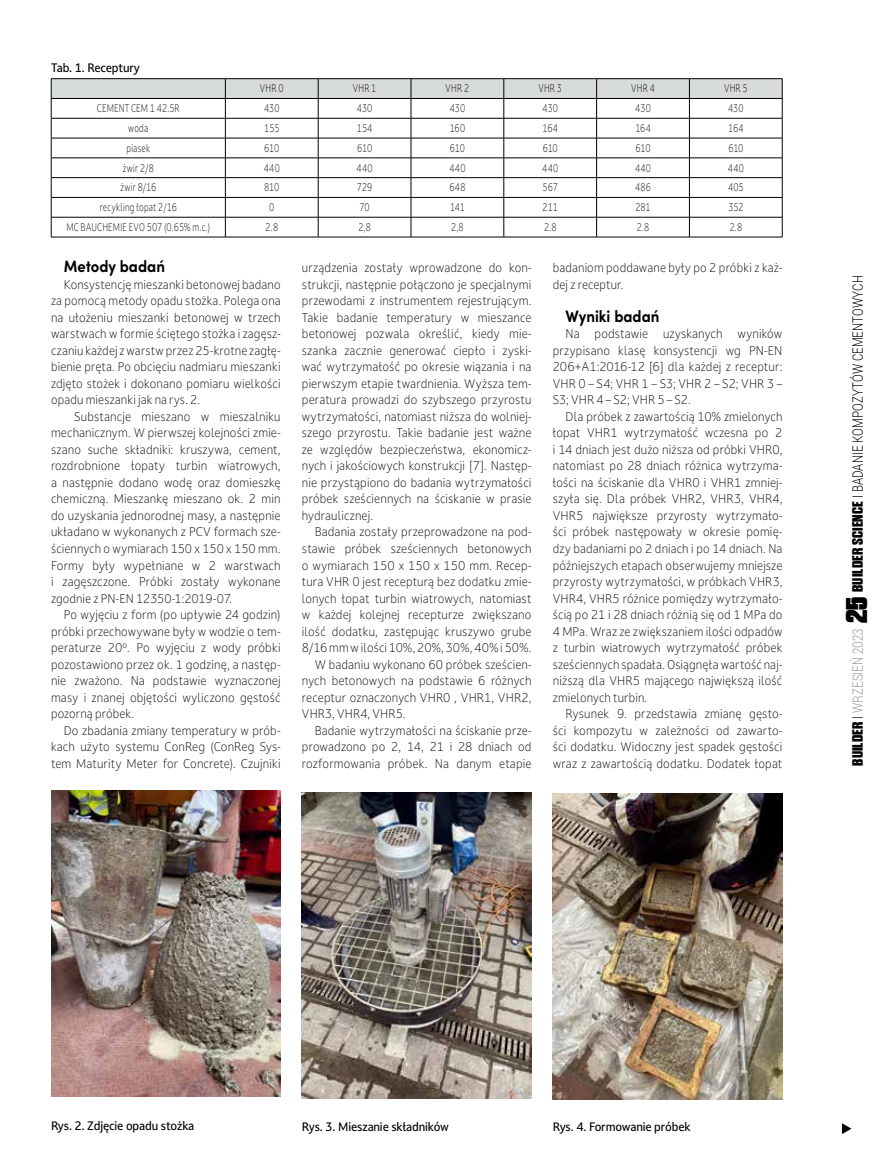
<style>
.page{position:relative;width:893px;height:1170px;background:#fff}
.page>*{position:absolute;margin:0;border:0;box-sizing:border-box;transform-origin:0 0}
.t1{font:700 16.5px "Sofia Pro";color:#000;scale:.9 1}
.t2{font:300 14.25px "Roboto";letter-spacing:.005em;color:#000;scale:.8 1}
.t3{font:300 12px/16.5px "Darkmode On CC";letter-spacing:.01em;color:#000;text-align:justify;scale:.93 1}
.t4{font:300 12px/16.5px "Darkmode On CC";letter-spacing:.01em;color:#000;text-align:justify;scale:.92 1}
.t5{font:500 11.7px "Darkmode On CC";letter-spacing:-.015em;color:#000;scale:.95 1}
.t6{font:300 10.5px "Darkmode On CC";letter-spacing:.02em;color:#000;scale:.75 1}
.s1{font-family:"Dharma Gothic E";font-weight:700;font-stretch:expanded;font-size:15px}
.s2{color:#98989c}
.s3{font-family:"Dharma Gothic E";font-weight:800;font-size:30px}
</style>
<div class="page">
<svg style="left:842px;top:1123px;width:9px;height:11px"></svg>
<hr style="left:51px;top:78px;width:174px;height:1px;background:#000">
<hr style="left:225px;top:78px;width:93px;height:1px;background:#000">
<hr style="left:318px;top:78px;width:93px;height:1px;background:#000">
<hr style="left:411px;top:78px;width:93px;height:1px;background:#000">
<hr style="left:504px;top:78px;width:93px;height:1px;background:#000">
<hr style="left:597px;top:78px;width:92px;height:1px;background:#000">
<hr style="left:689px;top:78px;width:93px;height:1px;background:#000">
<svg style="left:51px;top:79px;width:732px;height:158px"></svg>
<hr style="left:51px;top:237px;width:174px;height:1px;background:#000">
<hr style="left:225px;top:237px;width:93px;height:1px;background:#000">
<hr style="left:318px;top:237px;width:93px;height:1px;background:#000">
<hr style="left:411px;top:237px;width:93px;height:1px;background:#000">
<hr style="left:504px;top:237px;width:93px;height:1px;background:#000">
<hr style="left:597px;top:237px;width:92px;height:1px;background:#000">
<hr style="left:689px;top:237px;width:93px;height:1px;background:#000">
<img style="left:51px;top:790px;width:230px;height:306px">
<img style="left:302px;top:792px;width:229px;height:306px">
<img style="left:553px;top:793px;width:229px;height:306px">
<p class="t5" style="left:51px;top:60px;width:95px">Tab. 1. Receptury</p>
<p class="t6" style="left:260px;top:81px;width:33px">VHR 0</p>
<p class="t6" style="left:353px;top:81px;width:33px">VHR 1</p>
<p class="t6" style="left:446px;top:81px;width:33px">VHR 2</p>
<p class="t6" style="left:538px;top:81px;width:33px">VHR 3</p>
<p class="t6" style="left:631px;top:81px;width:33px">VHR 4</p>
<p class="t6" style="left:724px;top:81px;width:33px">VHR 5</p>
<p class="t6" style="left:97px;top:101px;width:112px">CEMENT CEM 1 42.5R</p>
<p class="t6" style="left:264px;top:101px;width:22px">430</p>
<p class="t6" style="left:357px;top:101px;width:22px">430</p>
<p class="t6" style="left:450px;top:101px;width:22px">430</p>
<p class="t6" style="left:542px;top:101px;width:22px">430</p>
<p class="t6" style="left:635px;top:101px;width:22px">430</p>
<p class="t6" style="left:728px;top:101px;width:22px">430</p>
<p class="t6" style="left:128px;top:121px;width:28px">woda</p>
<p class="t6" style="left:264px;top:121px;width:22px">155</p>
<p class="t6" style="left:357px;top:121px;width:22px">154</p>
<p class="t6" style="left:450px;top:121px;width:22px">160</p>
<p class="t6" style="left:542px;top:121px;width:22px">164</p>
<p class="t6" style="left:635px;top:121px;width:22px">164</p>
<p class="t6" style="left:728px;top:121px;width:22px">164</p>
<p class="t6" style="left:126px;top:141px;width:33px">piasek</p>
<p class="t6" style="left:264px;top:141px;width:22px">610</p>
<p class="t6" style="left:357px;top:141px;width:22px">610</p>
<p class="t6" style="left:450px;top:141px;width:22px">610</p>
<p class="t6" style="left:543px;top:141px;width:22px">610</p>
<p class="t6" style="left:636px;top:141px;width:22px">610</p>
<p class="t6" style="left:728px;top:141px;width:22px">610</p>
<p class="t6" style="left:123px;top:161px;width:43px">żwir 2/8</p>
<p class="t6" style="left:264px;top:161px;width:23px">440</p>
<p class="t6" style="left:357px;top:161px;width:23px">440</p>
<p class="t6" style="left:449px;top:161px;width:23px">440</p>
<p class="t6" style="left:542px;top:161px;width:23px">440</p>
<p class="t6" style="left:635px;top:161px;width:23px">440</p>
<p class="t6" style="left:728px;top:161px;width:23px">440</p>
<p class="t6" style="left:120px;top:180px;width:49px">żwir 8/16</p>
<p class="t6" style="left:264px;top:180px;width:22px">810</p>
<p class="t6" style="left:357px;top:180px;width:22px">729</p>
<p class="t6" style="left:449px;top:180px;width:23px">648</p>
<p class="t6" style="left:542px;top:180px;width:22px">567</p>
<p class="t6" style="left:635px;top:180px;width:23px">486</p>
<p class="t6" style="left:728px;top:180px;width:22px">405</p>
<p class="t6" style="left:100px;top:200px;width:104px">recykling łopat 2/16</p>
<p class="t6" style="left:269px;top:200px;width:8px">0</p>
<p class="t6" style="left:360px;top:200px;width:15px">70</p>
<p class="t6" style="left:450px;top:200px;width:21px">141</p>
<p class="t6" style="left:543px;top:200px;width:22px">211</p>
<p class="t6" style="left:635px;top:200px;width:22px">281</p>
<p class="t6" style="left:728px;top:200px;width:22px">352</p>
<p class="t6" style="left:66px;top:220px;width:193px">MC BAUCHEMIE EVO 507 (0.65% m.c.)</p>
<p class="t6" style="left:266px;top:220px;width:18px">2.8</p>
<p class="t6" style="left:358px;top:220px;width:18px">2,8</p>
<p class="t6" style="left:451px;top:220px;width:18px">2,8</p>
<p class="t6" style="left:544px;top:220px;width:18px">2.8</p>
<p class="t6" style="left:637px;top:220px;width:18px">2.8</p>
<p class="t6" style="left:730px;top:220px;width:18px">2.8</p>
<h1 class="t1" style="left:64px;top:254px;width:114px">Metody badań</h1>
<p class="t4" style="left:51px;top:276px;width:251px;text-indent:13px">Konsystencję mieszanki betonowej badano za pomocą metody opadu stożka. Polega ona na ułożeniu mieszanki betonowej w trzech warstwach w formie ściętego stożka i zagęsz&shy;czaniu każdej z warstw przez 25-krotne zagłę&shy;bienie pręta. Po obcięciu nadmiaru mieszanki zdjęto stożek i dokonano pomiaru wielkości opadu mieszanki jak na rys. 2.</p>
<p class="t3" style="left:51px;top:408px;width:248px;text-indent:23px">Substancje mieszano w mieszalniku mechanicznym. W pierwszej kolejności zmie&shy;szano suche składniki: kruszywa, cement, rozdrobnione łopaty turbin wiatrowych, a następnie dodano wodę oraz domieszkę chemiczną. Mieszankę mieszano ok. 2 min do uzyskania jednorodnej masy, a następnie układano w wykonanych z PCV formach sze&shy;ściennych o wymiarach 150 x 150 x 150 mm.<br>Formy były wypełniane w 2 warstwach i zagęszczone. Próbki zostały wykonane zgodnie z PN-EN 12350-1:2019-07.</p>
<p class="t3" style="left:51px;top:606px;width:248px;text-indent:13px">Po wyjęciu z form (po upływie 24 godzin) próbki przechowywane były w wodzie o tem&shy;peraturze 20<sup>o</sup>. Po wyjęciu z wody próbki pozostawiono przez ok. 1 godzinę, a następ&shy;nie zważono. Na podstawie wyznaczonej masy i znanej objętości wyliczono gęstość pozorną próbek.</p>
<p class="t3" style="left:51px;top:721px;width:248px;text-indent:13px">Do zbadania zmiany temperatury w prób&shy;kach użyto systemu ConReg (ConReg Sys&shy;tem Maturity Meter for Concrete). Czujniki</p>
<p class="t3" style="left:302px;top:259px;width:248px">urządzenia zostały wprowadzone do kon&shy;strukcji, następnie połączono je specjalnymi przewodami z instrumentem rejestrującym.<br>Takie badanie temperatury w mieszance betonowej pozwala określić, kiedy mie&shy;szanka zacznie generować ciepło i zyski&shy;wać wytrzymałość po okresie wiązania i na pierwszym etapie twardnienia. Wyższa tem&shy;peratura prowadzi do szybszego przyrostu wytrzymałości, natomiast niższa do wolniej&shy;szego przyrostu. Takie badanie jest ważne ze względów bezpieczeństwa, ekonomicz&shy;nych i jakościowych konstrukcji [7]. Następ&shy;nie przystąpiono do badania wytrzymałości próbek sześciennych na ściskanie w prasie hydraulicznej.</p>
<p class="t3" style="left:315px;top:523px;width:235px">Badania zostały przeprowadzone na pod-</p>
<p class="t3" style="left:302px;top:540px;width:248px">stawie próbek sześciennych betonowych</p>
<p class="t3" style="left:302px;top:556px;width:248px">o wymiarach 150 x 150 x 150 mm. Recep-</p>
<p class="t3" style="left:302px;top:573px;width:248px">tura VHR 0 jest recepturą bez dodatku zmie-</p>
<p class="t3" style="left:302px;top:589px;width:248px">lonych łopat turbin wiatrowych, natomiast</p>
<p class="t3" style="left:302px;top:606px;width:248px">w każdej kolejnej recepturze zwiększano</p>
<p class="t3" style="left:302px;top:622px;width:248px">ilość dodatku, zastępując kruszywo grube</p>
<p class="t4" style="left:302px;top:639px;width:251px">8/16 mm w ilości 10%, 20%, 30%, 40% i 50%.</p>
<p class="t4" style="left:315px;top:655px;width:237px">W badaniu wykonano 60 próbek sześcien-</p>
<p class="t3" style="left:302px;top:672px;width:248px">nych betonowych na podstawie 6 różnych</p>
<p class="t3" style="left:302px;top:688px;width:248px">receptur oznaczonych VHR0 , VHR1, VHR2,</p>
<p class="t4" style="left:302px;top:705px;width:114px">VHR3, VHR4, VHR5.</p>
<p class="t3" style="left:315px;top:721px;width:235px">Badanie wytrzymałości na ściskanie prze-</p>
<p class="t3" style="left:302px;top:738px;width:248px">prowadzono po 2, 14, 21 i 28 dniach od</p>
<p class="t3" style="left:302px;top:754px;width:248px">rozformowania próbek. Na danym etapie</p>
<p class="t4" style="left:553px;top:259px;width:251px">badaniom poddawane były po 2 próbki z każ&shy;dej z receptur.</p>
<h1 class="t1" style="left:566px;top:303px;width:106px">Wyniki badań</h1>
<p class="t3" style="left:553px;top:325px;width:248px;text-indent:13px">Na podstawie uzyskanych wyników przypisano klasę konsystencji wg PN-EN 206+A1:2016-12 [6] dla każdej z receptur:<br>VHR 0 – S4; VHR 1 – S3; VHR 2 – S2; VHR 3 – S3; VHR 4 – S2; VHR 5 – S2.</p>
<p class="t4" style="left:553px;top:408px;width:251px;text-indent:13px">Dla próbek z zawartością 10% zmielonych łopat VHR1 wytrzymałość wczesna po 2 i 14 dniach jest dużo niższa od próbki VHR0, natomiast po 28 dniach różnica wytrzyma&shy;łości na ściskanie dla VHR0 i VHR1 zmniej&shy;szyła się. Dla próbek VHR2, VHR3, VHR4, VHR5 największe przyrosty wytrzymało&shy;ści próbek następowały w okresie pomię&shy;dzy badaniami po 2 dniach i po 14 dniach. Na późniejszych etapach obserwujemy mniejsze przyrosty wytrzymałości, w próbkach VHR3, VHR4, VHR5 różnice pomiędzy wytrzymało&shy;ścią po 21 i 28 dniach różnią się od 1 MPa do 4 MPa. Wraz ze zwiększaniem ilości odpadów z turbin wiatrowych wytrzymałość próbek sześciennych spadała. Osiągnęła wartość naj&shy;niższą dla VHR5 mającego największą ilość zmielonych turbin.</p>
<p class="t3" style="left:553px;top:705px;width:248px;text-indent:13px">Rysunek 9. przedstawia zmianę gęsto&shy;ści kompozytu w zależności od zawarto&shy;ści dodatku. Widoczny jest spadek gęstości wraz z zawartością dodatku. Dodatek łopat</p>
<p class="t2" style="left:848px;top:765px;width:614px;rotate:-90deg"><span class="s1">BUILDER</span> I <span class="s2">WRZESIEŃ 2023</span> <span class="s3">25</span> <span class="s1">BUILDER SCIENCE</span> I BADANIE KOMPOZYTÓW CEMENTOWYCH</p>
<p class="t5" style="left:51px;top:1117px;width:152px">Rys. 2. Zdjęcie opadu stożka</p>
<p class="t5" style="left:302px;top:1118px;width:156px">Rys. 3. Mieszanie składników</p>
<p class="t5" style="left:553px;top:1118px;width:147px">Rys. 4. Formowanie próbek</p>
</div>
